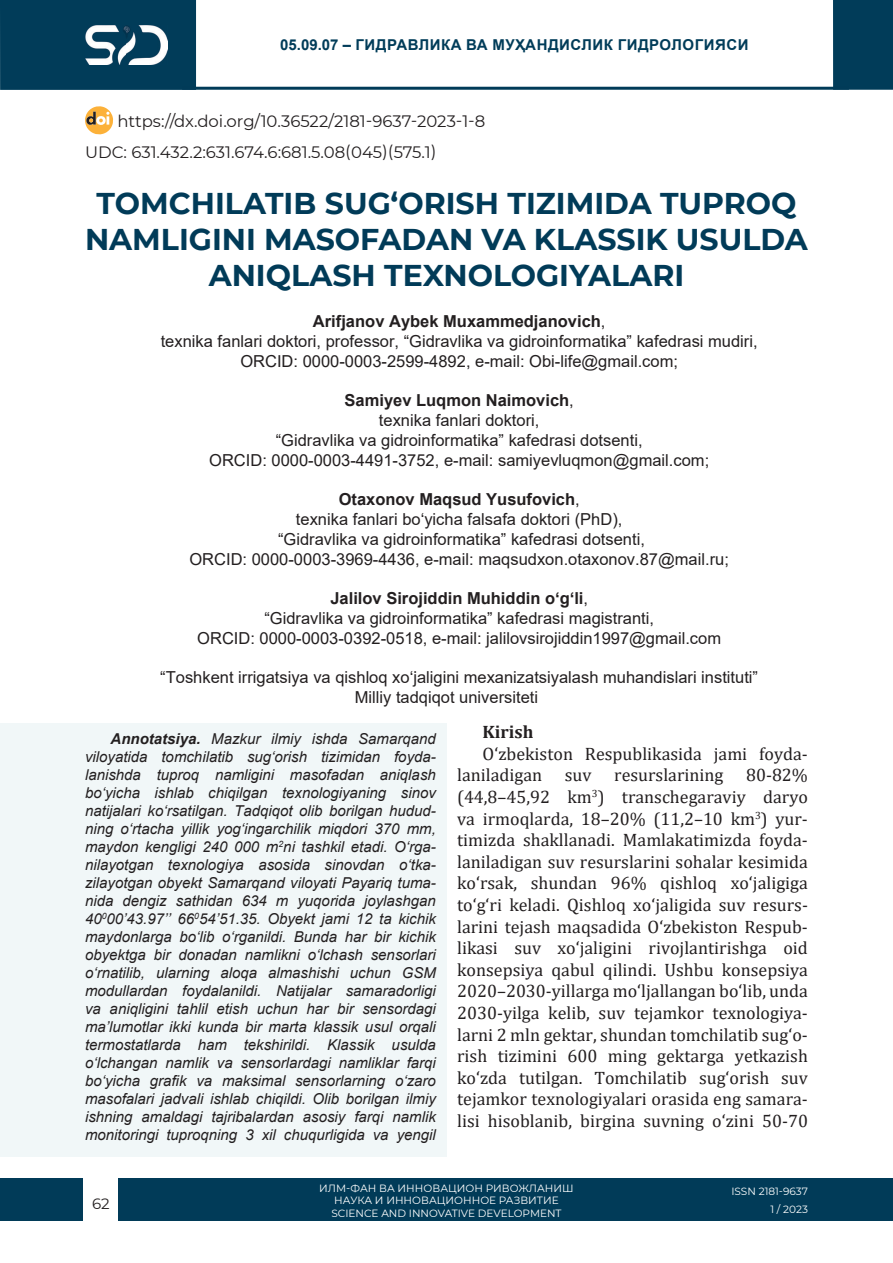
<style>
.page{position:relative;width:893px;height:1263px;background:#fff}
.page>*{position:absolute;margin:0;border:0;box-sizing:border-box;transform-origin:0 0}
.t1{font:700 30px/36px "Montserrat";color:#013b58;text-align:center}
.t2{font:18px/21.6px "Cambria";color:#231f20}
.t3{font:700 18px "Cambria";color:#231f20}
.t4{font:16.5px/19.8px "Arial";color:#231f20;text-align:center}
.t5{font:16.5px/30.6px "Montserrat";color:#231f20}
.t6{font:italic 15px/18px "Arial";color:#231f20;text-align:justify}
.t7{font:700 15px "Arial";letter-spacing:.035em;color:#013c59}
.t8{font:15px "Montserrat";color:#231f20}
.t9{font:10.5px/12.6px "Montserrat";color:#fff;text-align:right}
.s1{font-weight:700}
</style>
<div class="page">
<div style="left:0;top:1178px;width:893px;height:42px;background:#013b58"></div>
<div style="left:0;top:0;width:196px;height:90px;background:#013c59"></div>
<div style="left:833px;top:0;width:60px;height:90px;background:#013c59"></div>
<div style="left:84px;top:1175px;width:34px;height:47px;background:#fff"></div>
<hr style="left:182px;top:87px;width:667px;height:3px;background:#013b58">
<img style="left:85px;top:26px;width:83px;height:38px">
<div style="left:0;top:723px;width:446px;height:434px;background:#f1f7f8"></div>
<svg style="left:85px;top:106px;width:28px;height:29px"></svg>
<p class="t7" style="left:280px;top:34px;width:470px">05.09.07 – ГИДРАВЛИКА ВА МУҲАНДИСЛИК ГИДРОЛОГИЯСИ</p>
<p class="t5" style="left:85px;top:105px;width:402px;text-indent:32px">https://dx.doi.org/10.36522/2181-9637-2023-1-8<br>UDC: 631.432.2:631.674.6:681.5.08(045)(575.1)</p>
<h1 class="t1" style="left:85px;top:183px;width:724px">TOMCHILATIB SUG‘ORISH TIZIMIDA TUPROQ<br>NAMLIGINI MASOFADAN VA KLASSIK USULDA<br>ANIQLASH TEXNOLOGIYALARI</h1>
<p class="t4" style="left:161px;top:311px;width:598px"><span class="s1">Arifjanov Aybek Muxammedjanovich</span>,<br>texnika fanlari doktori, professor, “Gidravlika va gidroinformatika” kafedrasi mudiri,<br>ORCID: 0000-0003-2599-4892, e-mail: Obi-life@gmail.com;</p>
<p class="t4" style="left:209px;top:390px;width:502px"><span class="s1">Samiyev Luqmon Naimovich</span>,<br>texnika fanlari doktori,<br>“Gidravlika va gidroinformatika” kafedrasi dotsenti,<br>ORCID: 0000-0003-4491-3752, e-mail: samiyevluqmon@gmail.com;</p>
<p class="t4" style="left:189px;top:489px;width:541px"><span class="s1">Otaxonov Maqsud Yusufovich</span>,<br>texnika fanlari bo‘yicha falsafa doktori (PhD),<br>“Gidravlika va gidroinformatika” kafedrasi dotsenti,<br>ORCID: 0000-0003-3969-4436, e-mail: maqsudxon.otaxonov.87@mail.ru;</p>
<p class="t4" style="left:197px;top:588px;width:525px"><span class="s1">Jalilov Sirojiddin Muhiddin o‘g‘li</span>,<br>“Gidravlika va gidroinformatika” kafedrasi magistranti,<br>ORCID: 0000-0003-0392-0518, e-mail: jalilovsirojiddin1997@gmail.com</p>
<p class="t4" style="left:355px;top:668px;width:405px;text-align:left;text-indent:-195px">“Toshkent irrigatsiya va qishloq xo‘jaligini mexanizatsiyalash muhandislari instituti”<br>Milliy tadqiqot universiteti</p>
<p class="t6" style="left:85px;top:729px;width:352px;text-indent:26px"><span class="s1">Annotatsiya.</span> Mazkur ilmiy ishda Samarqand viloyatida tomchilatib sug‘orish tizimidan foyda&shy;lanishda tuproq namligini masofadan aniqlash bo‘yicha ishlab chiqilgan texnologiyaning sinov natijalari ko‘rsatilgan. Tadqiqot olib borilgan hudud&shy;ning o‘rtacha yillik yog‘ingarchilik miqdori 370 mm, maydon kengligi 240 000 m<sup>2</sup>ni tashkil etadi. O‘rga&shy;nilayotgan texnologiya asosida sinovdan o‘tka&shy;zilayotgan obyekt Samarqand viloyati Payariq tuma&shy;nida dengiz sathidan 634 m yuqorida joylashgan 40<sup>0</sup>00’43.97’’ 66<sup>0</sup>54’51.35. Obyekt jami 12 ta kichik maydonlarga bo‘lib o‘rganildi. Bunda har bir kichik obyektga bir donadan namlikni o‘lchash sensorlari o‘rnatilib, ularning aloqa almashishi uchun GSM modullardan foydalanildi. Natijalar samaradorligi va aniqligini tahlil etish uchun har bir sensordagi ma’lumotlar ikki kunda bir marta klassik usul orqali termostatlarda ham tekshirildi. Klassik usulda o‘lchangan namlik va sensorlardagi namliklar farqi bo‘yicha grafik va maksimal sensorlarning o‘zaro masofalari jadvali ishlab chiqildi. Olib borilgan ilmiy ishning amaldagi tajribalardan asosiy farqi namlik monitoringi tuproqning 3 xil chuqurligida va yengil</p>
<p class="t3" style="left:483px;top:719px;width:52px">Kirish</p>
<p class="t2" style="left:457px;top:743px;width:352px;text-indent:26px">O‘zbekiston Respublikasida jami foyda&shy;laniladigan</p>
<p class="t2" style="left:565px;top:764px;width:28px">suv</p>
<p class="t2" style="left:614px;top:764px;width:111px">resurslarining</p>
<p class="t2" style="left:457px;top:764px;width:352px;text-align:justify;text-indent:289px">80-82% (44,8–45,92 km<sup>3</sup>) transchegaraviy daryo va irmoqlarda, 18–20% (11,2–10 km<sup>3</sup>) yur&shy;timizda shakllanadi. Mamlakatimizda foyda&shy;laniladigan suv resurslarini sohalar kesimida ko‘rsak, shundan 96% qishloq xo‘jaligiga to‘g‘ri keladi. Qishloq xo‘jaligida suv resurs&shy;larini tejash maqsadida O‘zbekiston Respub&shy;likasi suv xo‘jaligini rivojlantirishga oid konsepsiya qabul qilindi. Ushbu konsepsiya 2020–2030-yillarga mo‘ljallangan bo‘lib, unda 2030-yilga kelib, suv tejamkor texnologiya&shy;larni 2 mln gektar, shundan tomchilatib sug‘o&shy;rish tizimini 600 ming gektarga yetkazish ko‘zda tutilgan. Tomchilatib sug‘orish suv tejamkor texnologiyalari orasida eng samara&shy;lisi hisoblanib, birgina suvning o‘zini 50-70</p>
<p class="t8" style="left:92px;top:1193px;width:19px">62</p>
<p class="t9" style="left:319px;top:1181px;width:256px;text-align:center">ИЛМ-ФАН ВА ИННОВАЦИОН РИВОЖЛАНИШ<br>НАУКА И ИННОВАЦИОННОЕ РАЗВИТИЕ<br>SCIENCE AND INNOVATIVE DEVELOPMENT</p>
<p class="t9" style="left:731px;top:1182px;width:78px;line-height:17.9px">ISSN 2181-9637<br>1 / 2023</p>
</div>
